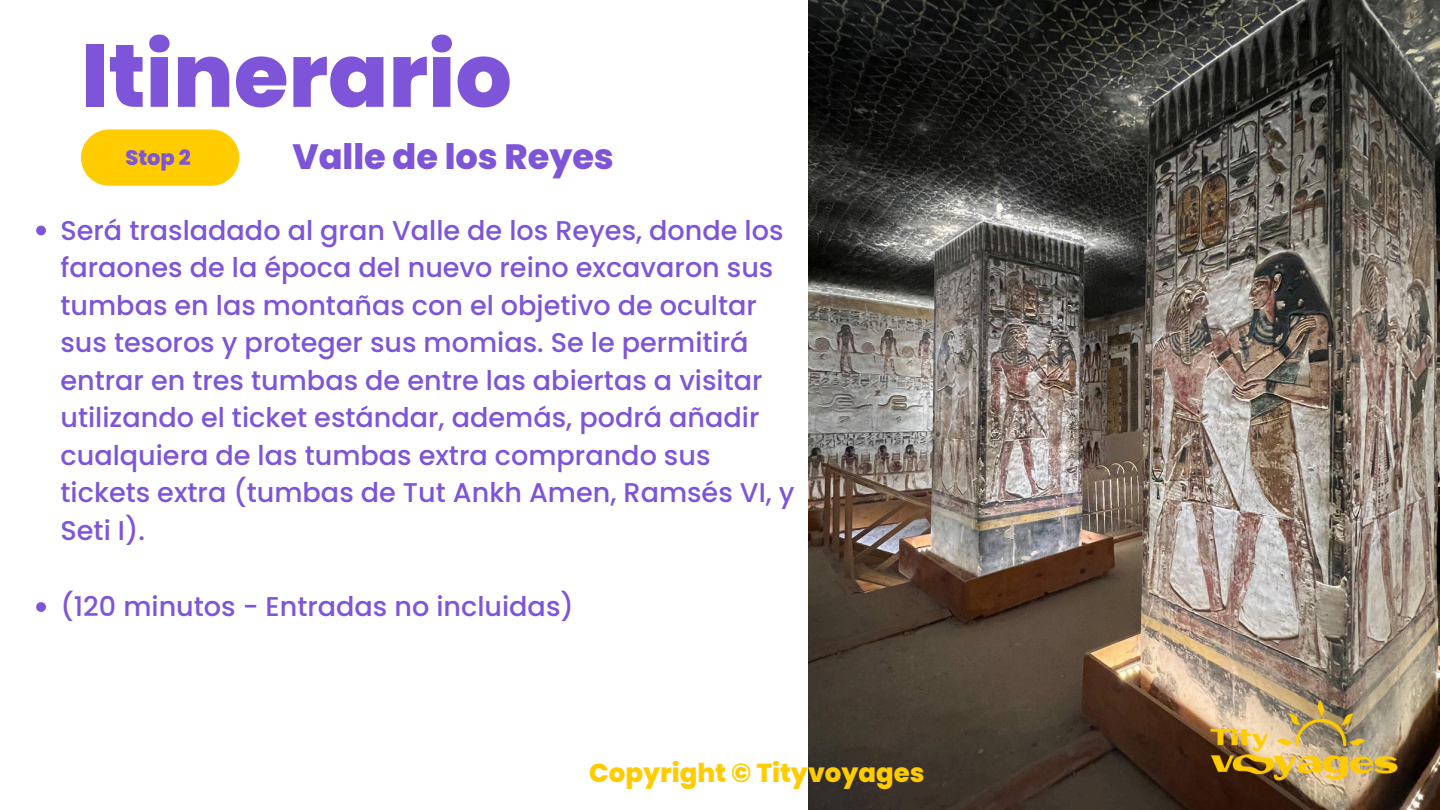
<style>
.page{position:relative;width:1440px;height:810px;background:#fff}
.page>*{position:absolute;margin:0;border:0;box-sizing:border-box;transform-origin:0 0}
.t1{font:800 88.7px "Poppins";color:#7e55d9}
.t2{font:800 35.1px "Poppins";color:#7e55d9}
.t3{font:500 27.1px/37.5px "Poppins";color:#7e55d9}
.t4{font:800 26px "Poppins";color:#fc0}
.t5{font:800 21px "Poppins";color:#7e55d9}
</style>
<div class="page">
<div style="left:81px;top:129px;width:158px;height:57px;background:#fc0;border-radius:28px"></div>
<img style="left:808px;top:0;width:632px;height:810px">
<img style="left:1198px;top:691px;width:212px;height:99px">
<svg style="left:36px;top:226px;width:10px;height:9px"></svg>
<svg style="left:36px;top:602px;width:10px;height:10px"></svg>
<p class="t1" style="left:81px;top:14px;width:432px">Itinerario</p>
<h2 class="t2" style="left:293px;top:132px;width:323px">Valle de los Reyes</h2>
<p class="t3" style="left:61px;top:212px;width:736px">Será trasladado al gran Valle de los Reyes, donde los faraones de la época del nuevo reino excavaron sus tumbas en las montañas con el objetivo de ocultar sus tesoros y proteger sus momias. Se le permitirá entrar en tres tumbas de entre las abiertas a visitar utilizando el ticket estándar, además, podrá añadir cualquiera de las tumbas extra comprando sus tickets extra (tumbas de Tut Ankh Amen, Ramsés VI, y Seti I).</p>
<p class="t5" style="left:125px;top:143px;width:67px">Stop 2</p>
<p class="t3" style="left:61px;top:588px;width:515px">(120 minutos - Entradas no incluidas)</p>
<h3 class="t4" style="left:589px;top:754px;width:337px">Copyright © Tityvoyages</h3>
</div>
